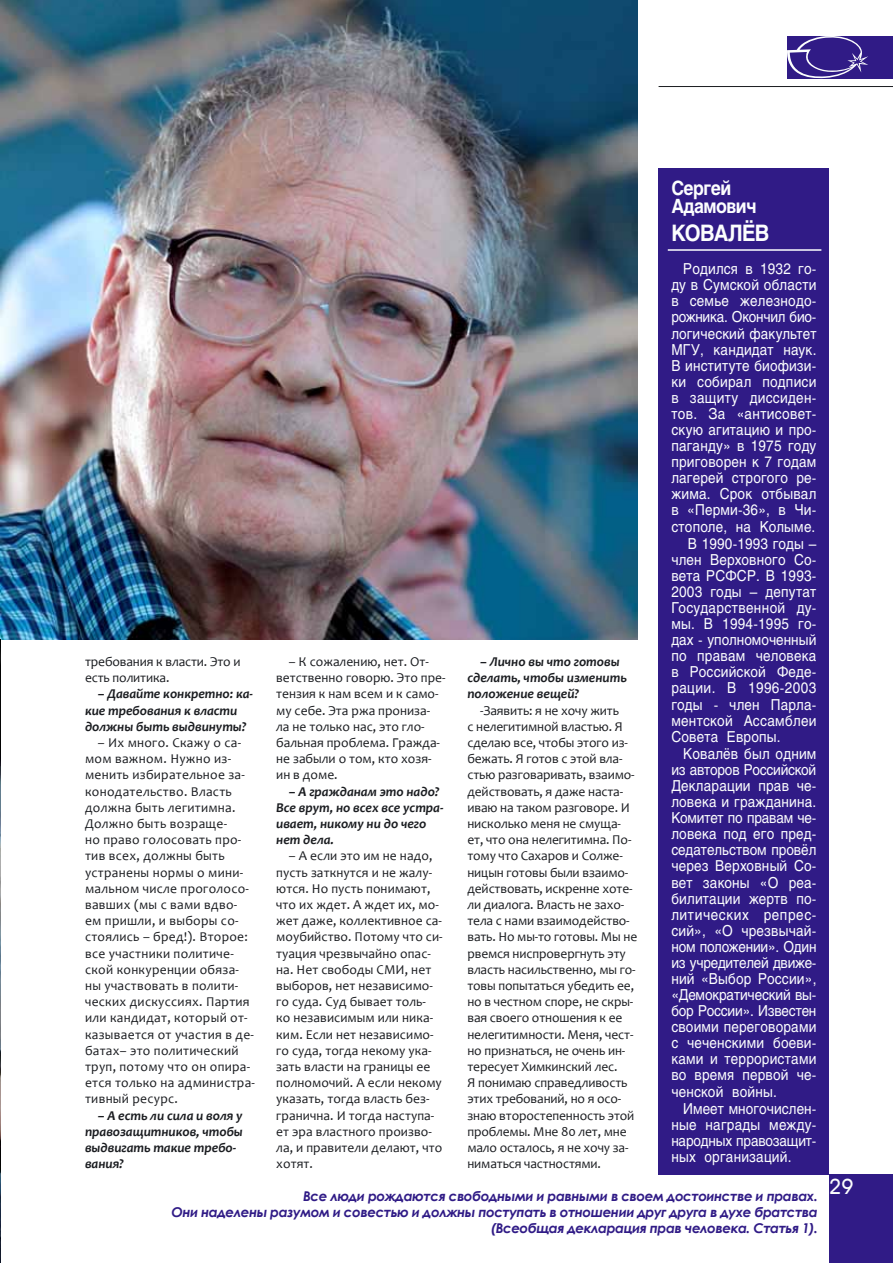
<style>
.page{position:relative;width:893px;height:1263px;background:#fff}
.page>*{position:absolute;margin:0;border:0;box-sizing:border-box;transform-origin:0 0}
.t1{font:700 22.5px "ez Helios";letter-spacing:-.03em;color:#fcfefe;scale:.9 1}
.t2{font:21px "ez Avante";color:#fcfefe}
.t3{font:700 19.5px/17.7px "ez Helios";letter-spacing:-.03em;color:#fcfefe;scale:.9 1}
.t4{font:15px "ez Helios";letter-spacing:.015em;color:#fcfefe;scale:.9 1}
.t5{font:15px "ez Helios";letter-spacing:-.015em;color:#fcfefe;scale:.9 1}
.t6{font:15px "ez Helios";letter-spacing:-.01em;color:#fcfefe;scale:.9 1}
.t7{font:15px "ez Helios";letter-spacing:-.02em;color:#fcfefe;scale:.9 1}
.t8{font:15px "ez Helios";letter-spacing:.045em;color:#fcfefe;scale:.9 1}
.t9{font:13.5px/16.2px "Candara";letter-spacing:.005em;color:#1a1c20}
.t10{font:italic 700 13.5px/16.2px "Candara";color:#1a1c20}
.t11{font:italic 700 13.5px/16.2px "Century Gothic";letter-spacing:-.03em;color:#301b86;text-align:right}
</style>
<div class="page">
<hr style="left:659px;top:86px;width:234px;height:1px;background:#1a1c20">
<div style="left:787px;top:36px;width:106px;height:42px;background:#301b86"></div>
<svg style="left:787px;top:36px;width:81px;height:43px"></svg>
<img style="left:1px;top:0;width:636px;height:640px">
<img style="left:0;top:640px;width:1px;height:623px">
<div style="left:659px;top:168px;width:170px;height:1006px;background:#301b86"></div>
<hr style="left:668px;top:249px;width:153px;height:2px;background:#fcfefe">
<div style="left:829px;top:1174px;width:64px;height:89px;background:#301b86"></div>
<h3 class="t3" style="left:671px;top:179px;width:96px">Сергей<br>Адамович</h3>
<h1 class="t1" style="left:671px;top:220px;width:111px">Ковалёв</h1>
<p class="t4" style="left:683px;top:260px;width:149px">Родился в 1932 го-</p>
<p class="t4" style="left:671px;top:276px;width:163px">ду в Сумской области</p>
<p class="t4" style="left:671px;top:292px;width:163px">в семье железнодо-</p>
<p class="t7" style="left:671px;top:308px;width:163px">рожника. Окончил био-</p>
<p class="t4" style="left:671px;top:324px;width:163px">логический факультет</p>
<p class="t4" style="left:671px;top:340px;width:163px">МГУ, кандидат наук.</p>
<p class="t4" style="left:671px;top:356px;width:163px">В институте биофизи-</p>
<p class="t4" style="left:671px;top:373px;width:163px">ки собирал подписи</p>
<p class="t4" style="left:671px;top:389px;width:163px">в защиту диссиден-</p>
<p class="t4" style="left:671px;top:405px;width:163px">тов. За «антисовет-</p>
<p class="t4" style="left:671px;top:421px;width:163px">скую агитацию и про-</p>
<p class="t4" style="left:671px;top:437px;width:163px">паганду» в 1975 году</p>
<p class="t4" style="left:671px;top:453px;width:163px">приговорен к 7 годам</p>
<p class="t4" style="left:671px;top:469px;width:163px">лагерей строгого ре-</p>
<p class="t4" style="left:671px;top:485px;width:163px">жима. Срок отбывал</p>
<p class="t4" style="left:671px;top:501px;width:163px">в «Перми-36», в Чи-</p>
<p class="t4" style="left:671px;top:517px;width:162px">стополе, на Колыме.</p>
<p class="t4" style="left:688px;top:534px;width:144px">В 1990-1993 годы –</p>
<p class="t4" style="left:671px;top:550px;width:163px">член Верховного Со-</p>
<p class="t4" style="left:671px;top:567px;width:163px">вета РСФСР. В 1993-</p>
<p class="t4" style="left:671px;top:583px;width:163px">2003 годы – депутат</p>
<p class="t4" style="left:671px;top:599px;width:163px">Государственной ду-</p>
<p class="t4" style="left:671px;top:615px;width:163px">мы. В 1994-1995 го-</p>
<p class="t4" style="left:671px;top:631px;width:163px">дах - уполномоченный</p>
<p class="t4" style="left:671px;top:647px;width:163px">по правам человека</p>
<p class="t4" style="left:671px;top:663px;width:163px">в Российской Феде-</p>
<p class="t4" style="left:671px;top:679px;width:163px">рации. В 1996-2003</p>
<p class="t4" style="left:671px;top:695px;width:163px">годы - член Парла-</p>
<p class="t4" style="left:671px;top:711px;width:163px">ментской Ассамблеи</p>
<p class="t4" style="left:671px;top:727px;width:123px">Совета Европы.</p>
<p class="t4" style="left:683px;top:745px;width:149px">Ковалёв был одним</p>
<p class="t5" style="left:671px;top:761px;width:163px">из авторов Российской</p>
<p class="t4" style="left:671px;top:777px;width:163px">Декларации прав че-</p>
<p class="t4" style="left:671px;top:793px;width:163px">ловека и гражданина.</p>
<p class="t5" style="left:671px;top:809px;width:163px">Комитет по правам че-</p>
<p class="t4" style="left:671px;top:825px;width:163px">ловека под его пред-</p>
<p class="t4" style="left:671px;top:841px;width:163px">седательством провёл</p>
<p class="t4" style="left:671px;top:857px;width:163px">через Верховный Со-</p>
<p class="t4" style="left:671px;top:873px;width:163px">вет законы «О реа-</p>
<p class="t4" style="left:671px;top:889px;width:163px">билитации жертв по-</p>
<p class="t8" style="left:671px;top:905px;width:163px">литических репрес-</p>
<p class="t4" style="left:671px;top:921px;width:163px">сий», «О чрезвычай-</p>
<p class="t6" style="left:671px;top:937px;width:163px">ном положении». Один</p>
<p class="t5" style="left:671px;top:954px;width:163px">из учредителей движе-</p>
<p class="t4" style="left:671px;top:970px;width:163px">ний «Выбор России»,</p>
<p class="t6" style="left:671px;top:986px;width:163px">«Демократический вы-</p>
<p class="t5" style="left:671px;top:1002px;width:163px">бор России». Известен</p>
<p class="t4" style="left:671px;top:1018px;width:163px">своими переговорами</p>
<p class="t4" style="left:671px;top:1034px;width:163px">с чеченскими боеви-</p>
<p class="t4" style="left:671px;top:1050px;width:163px">ками и террористами</p>
<p class="t4" style="left:671px;top:1066px;width:163px">во время первой че-</p>
<p class="t4" style="left:671px;top:1082px;width:119px">ченской войны.</p>
<p class="t4" style="left:683px;top:1099px;width:149px">Имеет многочислен-</p>
<p class="t4" style="left:671px;top:1115px;width:163px">ные награды между-</p>
<p class="t5" style="left:671px;top:1132px;width:163px">народных правозащит-</p>
<p class="t4" style="left:671px;top:1148px;width:135px">ных организаций.</p>
<p class="t11" style="left:171px;top:1187px;width:648px">Все люди рождаются свободными и равными в своем достоинстве и правах.<br>Они наделены разумом и совестью и должны поступать в отношении друг друга в духе братства (Всеобщая декларация прав человека. Статья 1).</p>
<p class="t9" style="left:85px;top:653px;width:157px">требования к власти. Это и есть политика.</p>
<p class="t10" style="left:85px;top:686px;width:169px;text-indent:13px">– Давайте конкретно: ка&shy;кие требования к власти должны быть выдвинуты?</p>
<p class="t9" style="left:85px;top:734px;width:171px;text-indent:13px">– Их много. Скажу о са&shy;мом важном. Нужно из&shy;менить избирательное за&shy;конодательство. Власть должна быть легитимна.<br>Должно быть возраще-<br>но право голосовать про&shy;тив всех, должны быть устранены нормы о мини&shy;мальном числе проголосо&shy;вавших (мы с вами вдво&shy;ем пришли, и выборы со&shy;стоялись – бред!). Второе: все участники политиче&shy;ской конкуренции обяза&shy;ны участвовать в полити&shy;ческих дискуссиях. Партия или кандидат, который от&shy;казывается от участия в де&shy;батах– это политический труп, потому что он опира&shy;ется только на администра&shy;тивный ресурс.</p>
<p class="t10" style="left:85px;top:1107px;width:159px;text-indent:13px">– А есть ли сила и воля у правозащитников, чтобы выдвигать такие требо&shy;вания?</p>
<p class="t9" style="left:276px;top:653px;width:171px;text-indent:13px">– К сожалению, нет. От&shy;ветственно говорю. Это пре&shy;тензия к нам всем и к само&shy;му себе. Эта ржа прониза&shy;ла не только нас, это гло&shy;бальная проблема. Гражда&shy;не забыли о том, кто хозя&shy;ин в доме.</p>
<p class="t10" style="left:276px;top:783px;width:169px;text-indent:13px">– А гражданам это надо?<br>Все врут, но всех все устра&shy;ивает, никому ни до чего нет дела.</p>
<p class="t9" style="left:276px;top:848px;width:168px;text-indent:13px">– А если это им не надо, пусть заткнутся и не жалу&shy;ются. Но пусть понимают, что их ждет. А ждет их, мо&shy;жет даже, коллективное са&shy;моубийство. Потому что си&shy;туация чрезвычайно опас&shy;на. Нет свободы СМИ, нет выборов, нет независимо&shy;го суда. Суд бывает толь&shy;ко независимым или ника&shy;ким. Если нет независимо&shy;го суда, тогда некому ука&shy;зать власти на границы ее полномочий. А если некому указать, тогда власть без&shy;гранична. И тогда наступа&shy;ет эра властного произво&shy;ла, и правители делают, что хотят.</p>
<p class="t10" style="left:467px;top:653px;width:161px;text-indent:13px">– Лично вы что готовы сделать, чтобы изменить положение вещей?</p>
<p class="t9" style="left:467px;top:702px;width:171px;text-indent:13px">-Заявить: я не хочу жить<br>с нелегитимной властью. Я сделаю все, чтобы этого из&shy;бежать. Я готов с этой вла&shy;стью разговаривать, взаимо&shy;действовать, я даже наста&shy;иваю на таком разговоре. И нисколько меня не смуща&shy;ет, что она нелегитимна. По&shy;тому что Сахаров и Солже&shy;ницын готовы были взаимо&shy;действовать, искренне хоте&shy;ли диалога. Власть не захо&shy;тела с нами взаимодейство&shy;вать. Но мы-то готовы. Мы не рвемся ниспровергнуть эту власть насильственно, мы го&shy;товы попытаться убедить ее, но в честном споре, не скры&shy;вая своего отношения к ее нелегитимности. Меня, чест&shy;но признаться, не очень ин&shy;тересует Химкинский лес.<br>Я понимаю справедливость этих требований, но я осо&shy;знаю второстепенность этой проблемы. Мне 80 лет, мне мало осталось, я не хочу за&shy;ниматься частностями.</p>
<h2 class="t2" style="left:829px;top:1174px;width:26px">29</h2>
</div>
